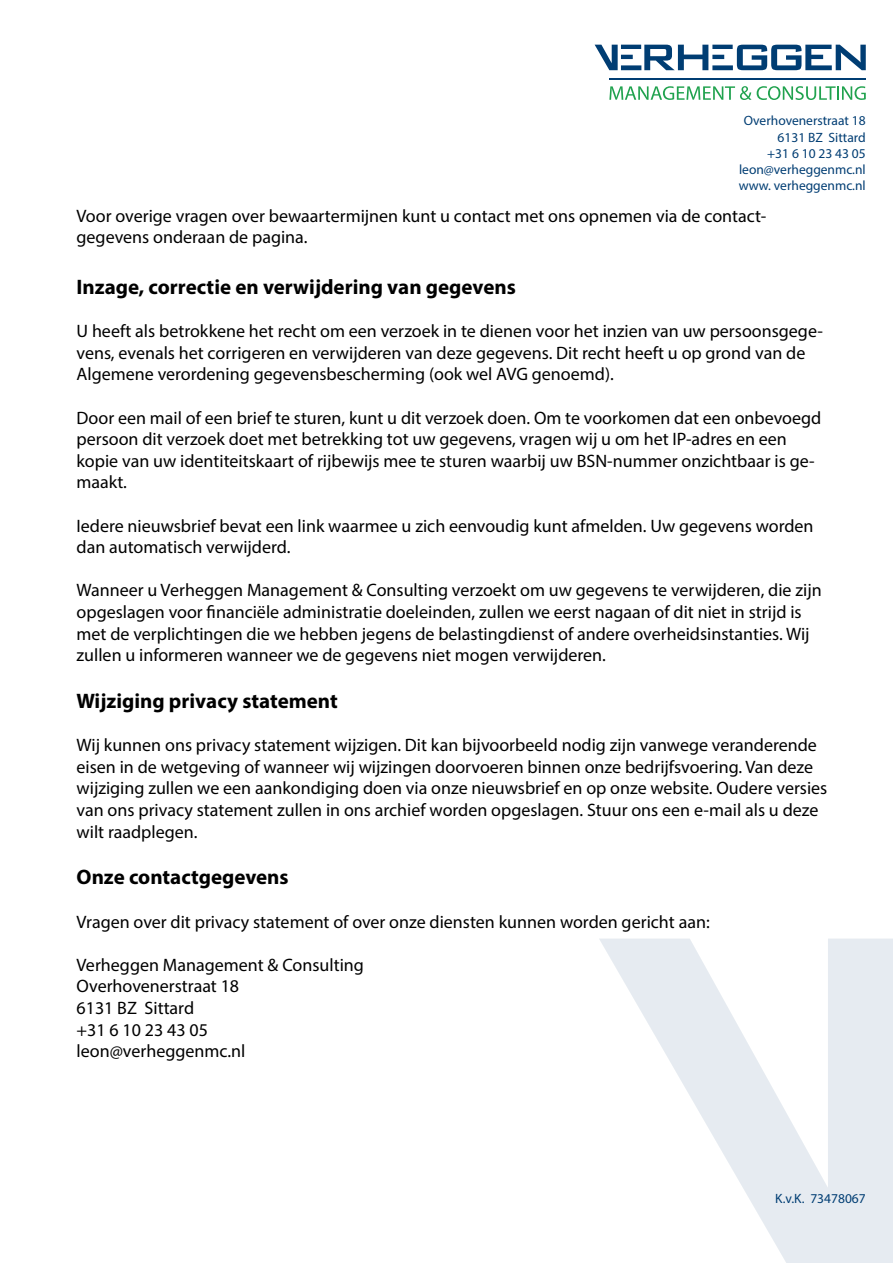
<style>
.page{position:relative;width:893px;height:1263px;background:#fff}
.page>*{position:absolute;margin:0;border:0;box-sizing:border-box;transform-origin:0 0}
.t1{font:700 21px "Myriad Pro";color:#000}
.t2{font:18px/21.6px "Myriad Pro";color:#000}
.t3{font:13.5px/16.2px "Myriad Pro";color:#003d73;text-align:right}
</style>
<div class="page">
<svg style="left:599px;top:938px;width:294px;height:325px"></svg>
<svg style="left:595px;top:45px;width:271px;height:25px"></svg>
<svg style="left:609px;top:86px;width:142px;height:14px"></svg>
<svg style="left:757px;top:86px;width:109px;height:14px"></svg>
<hr style="left:609px;top:78px;width:257px;height:1px;background:#003d73">
<p class="t3" style="left:739px;top:113px;width:129px">Overhovenerstraat 18<br>6131 BZ Sittard<br>+31 6 10 23 43 05 leon@verheggenmc.nl www. verheggenmc.nl</p>
<p class="t2" style="left:77px;top:205px;width:691px">Voor overige vragen over bewaartermijnen kunt u contact met ons opnemen via de contact&shy;gegevens onderaan de pagina.</p>
<p class="t1" style="left:77px;top:273px;width:441px">Inzage, correctie en verwijdering van gegevens</p>
<p class="t2" style="left:77px;top:320px;width:748px">U heeft als betrokkene het recht om een verzoek in te dienen voor het inzien van uw persoonsgege&shy;vens, evenals het corrigeren en verwijderen van deze gegevens. Dit recht heeft u op grond van de<br>Algemene verordening gegevensbescherming (ook wel AVG genoemd).</p>
<p class="t2" style="left:77px;top:406px;width:746px">Door een mail of een brief te sturen, kunt u dit verzoek doen. Om te voorkomen dat een onbevoegd persoon dit verzoek doet met betrekking tot uw gegevens, vragen wij u om het IP-adres en een kopie van uw identiteitskaart of rijbewijs mee te sturen waarbij uw BSN-nummer onzichtbaar is ge&shy;maakt.</p>
<p class="t2" style="left:77px;top:514px;width:738px">Iedere nieuwsbrief bevat een link waarmee u zich eenvoudig kunt afmelden. Uw gegevens worden dan automatisch verwijderd.</p>
<p class="t2" style="left:77px;top:579px;width:747px">Wanneer u Verheggen Management &amp; Consulting verzoekt om uw gegevens te verwijderen, die zijn opgeslagen voor financiële administratie doeleinden, zullen we eerst nagaan of dit niet in strijd is met de verplichtingen die we hebben jegens de belastingdienst of andere overheidsinstanties. Wij zullen u informeren wanneer we de gegevens niet mogen verwijderen.</p>
<p class="t1" style="left:77px;top:687px;width:263px">Wijziging privacy statement</p>
<p class="t2" style="left:77px;top:734px;width:752px">Wij kunnen ons privacy statement wijzigen. Dit kan bijvoorbeeld nodig zijn vanwege veranderende eisen in de wetgeving of wanneer wij wijzingen doorvoeren binnen onze bedrijfsvoering. Van deze wijziging zullen we een aankondiging doen via onze nieuwsbrief en op onze website. Oudere versies van ons privacy statement zullen in ons archief worden opgeslagen. Stuur ons een e-mail als u deze wilt raadplegen.</p>
<p class="t1" style="left:77px;top:863px;width:214px">Onze contactgegevens</p>
<p class="t2" style="left:77px;top:910px;width:635px">Vragen over dit privacy statement of over onze diensten kunnen worden gericht aan:</p>
<p class="t2" style="left:77px;top:954px;width:289px">Verheggen Management &amp; Consulting<br>Overhovenerstraat 18<br>6131 BZ Sittard<br>+31 6 10 23 43 05 leon@verheggenmc.nl</p>
<p class="t3" style="left:775px;top:1190px;width:92px">K.v.K. 73478067</p>
</div>
